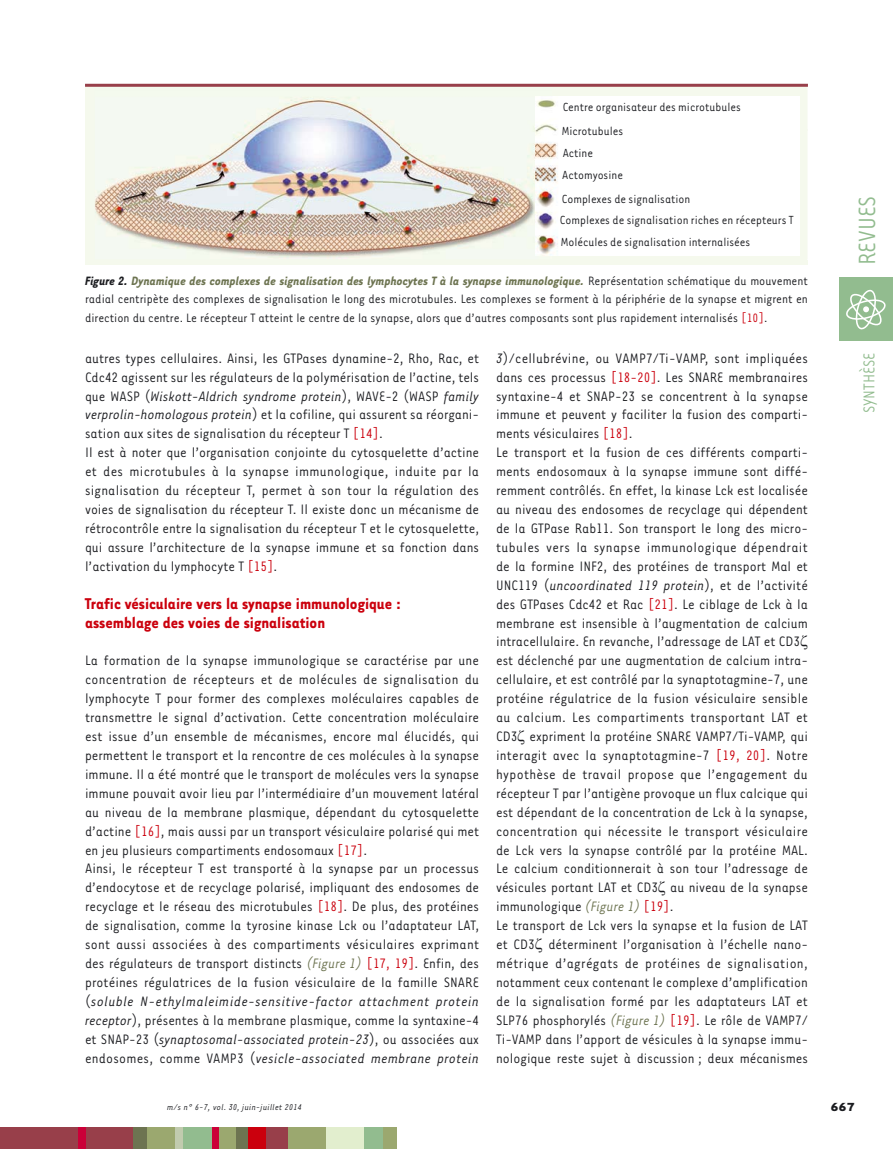
<style>
.page{position:relative;width:893px;height:1149px;background:#fff}
.page>*{position:absolute;margin:0;border:0;box-sizing:border-box;transform-origin:0 0}
.t1{font:27px "Tarzana Narrow";color:#92bc8f}
.t2{font:700 18px/18.9px "Tarzana Narrow";color:#cb000d}
.t3{font:18px "Tarzana Narrow";color:#92bc8f}
.t4{font:15.75px/18.9px "Tarzana Narrow";color:#1b1c20}
.t5{font:13.95px/18.9px "Tarzana Narrow";color:#1b1c20;text-align:justify}
.t6{font:13.5px/23px "Tarzana Narrow";color:#1b1c20}
.t7{font:700 13.5px "Tarzana Wide";color:#1b1c20}
.t8{font:italic 9.75px "Tarzana Narrow";letter-spacing:.025em;color:#1b1c20}
.s1{font-weight:700;font-style:italic}
.s2{font-weight:700;font-style:italic;color:#6d7451}
.s3{color:#cb000d}
.s4{font-style:italic}
.s5{font-style:italic;color:#6d7451}
</style>
<div class="page">
<div style="left:840px;top:276px;width:53px;height:64px;background:#92bc8f"></div>
<svg style="left:846px;top:289px;width:40px;height:40px"></svg>
<div style="left:0;top:1127px;width:134px;height:21px;background:#983f4a"></div>
<div style="left:235px;top:1127px;width:13px;height:21px;background:#6d7451"></div>
<div style="left:78px;top:1127px;width:7px;height:21px;background:#cb0038"></div>
<div style="left:133px;top:1127px;width:22px;height:21px;background:#6d7451"></div>
<div style="left:147px;top:1127px;width:29px;height:21px;background:#9ba86f"></div>
<div style="left:175px;top:1127px;width:8px;height:21px;background:#c1cbae"></div>
<div style="left:183px;top:1127px;width:30px;height:21px;background:#92bc8f"></div>
<div style="left:217px;top:1127px;width:19px;height:21px;background:#9ba86f"></div>
<div style="left:213px;top:1127px;width:6px;height:21px;background:#cb0038"></div>
<div style="left:248px;top:1127px;width:27px;height:21px;background:#cb000d"></div>
<div style="left:287px;top:1127px;width:39px;height:21px;background:#9ba86f"></div>
<div style="left:267px;top:1127px;width:21px;height:21px;background:#983f4a"></div>
<div style="left:326px;top:1127px;width:38px;height:21px;background:#e2eece"></div>
<div style="left:364px;top:1127px;width:20px;height:21px;background:#92bc8f"></div>
<div style="left:383px;top:1127px;width:14px;height:21px;background:#9ba86f"></div>
<div style="left:85px;top:85px;width:722px;height:180px;background:#f5f9ed"></div>
<img style="left:95px;top:96px;width:458px;height:162px">
<img style="left:757px;top:130px;width:43px;height:126px">
<img style="left:553px;top:255px;width:204px;height:1px">
<div style="left:536px;top:96px;width:263px;height:159px;background:#fff"></div>
<hr style="left:85px;top:84px;width:723px;height:3px;background:#983f4a">
<p class="t6" style="left:562px;top:95px;width:181px;line-height:24.6px">Centre organisateur des microtubules<br>Microtubules</p>
<p class="t6" style="left:562px;top:142px;width:130px">Actine<br>Actomyosine<br>Complexes de signalisation</p>
<p class="t6" style="left:560px;top:209px;width:235px;line-height:22.5px">Complexes de signalisation riches en récepteurs T<br>Molécules de signalisation internalisées</p>
<p class="t5" style="left:85px;top:272px;width:724px"><span class="s1">Figure 2.</span> <span class="s2">Dynamique des complexes de signalisation des lymphocytes T à la synapse immunologique.</span> Représentation schématique du mouvement radial centripète des complexes de signalisation le long des microtubules. Les complexes se forment à la périphérie de la synapse et migrent en direction du centre. Le récepteur T atteint le centre de la synapse, alors que d’autres composants sont plus rapidement internalisés <span class="s3">[10]</span>.</p>
<p class="t4" style="left:85px;top:349px;width:396px">autres types cellulaires. Ainsi, les GTPases dynamine-2, Rho, Rac, et Cdc42 agissent sur les régulateurs de la polymérisation de l’actine, tels que WASP (<span class="s4">Wiskott-Aldrich syndrome protein</span>), WAVE-2 (WASP <span class="s4">family verprolin-homologous protein</span>) et la cofiline, qui assurent sa réorgani&shy;sation aux sites de signalisation du récepteur T <span class="s3">[14]</span>.<br>Il est à noter que l’organisation conjointe du cytosquelette d’actine et des microtubules à la synapse immunologique, induite par la signalisation du récepteur T, permet à son tour la régulation des voies de signalisation du récepteur T. Il existe donc un mécanisme de rétrocontrôle entre la signalisation du récepteur T et le cytosquelette, qui assure l’architecture de la synapse immune et sa fonction dans l’activation du lymphocyte T <span class="s3">[15]</span>.</p>
<p class="t2" style="left:85px;top:594px;width:317px">Trafic vésiculaire vers la synapse immunologique : assemblage des voies de signalisation</p>
<p class="t4" style="left:85px;top:652px;width:396px">La formation de la synapse immunologique se caractérise par une concentration de récepteurs et de molécules de signalisation du lymphocyte T pour former des complexes moléculaires capables de transmettre le signal d’activation. Cette concentration moléculaire est issue d’un ensemble de mécanismes, encore mal élucidés, qui permettent le transport et la rencontre de ces molécules à la synapse immune. Il a été montré que le transport de molécules vers la synapse immune pouvait avoir lieu par l’intermédiaire d’un mouvement latéral au niveau de la membrane plasmique, dépendant du cytosquelette d’actine <span class="s3">[16]</span>, mais aussi par un transport vésiculaire polarisé qui met en jeu plusieurs compartiments endosomaux <span class="s3">[17]</span>.<br>Ainsi, le récepteur T est transporté à la synapse par un processus d’endocytose et de recyclage polarisé, impliquant des endosomes de recyclage et le réseau des microtubules <span class="s3">[18]</span>. De plus, des protéines de signalisation, comme la tyrosine kinase Lck ou l’adaptateur LAT, sont aussi associées à des compartiments vésiculaires exprimant des régulateurs de transport distincts <span class="s5">(Figure 1)</span> <span class="s3">[17, 19]</span>. Enfin, des protéines régulatrices de la fusion vésiculaire de la famille SNARE (<span class="s4">soluble N-ethylmaleimide-sensitive-factor attachment protein receptor</span>), présentes à la membrane plasmique, comme la syntaxine-4 et SNAP-23 (<span class="s4">synaptosomal-associated protein-23</span>), ou associées aux endosomes, comme VAMP3 (<span class="s4">vesicle-associated membrane protein</span></p>
<p class="t4" style="left:496px;top:349px;width:313px"><span class="s4">3</span>)/cellubrévine, ou VAMP7/Ti-VAMP, sont impliquées dans ces processus <span class="s3">[18-20]</span>. Les SNARE membranaires syntaxine-4 et SNAP-23 se concentrent à la synapse immune et peuvent y faciliter la fusion des comparti&shy;ments vésiculaires <span class="s3">[18]</span>.<br>Le transport et la fusion de ces différents comparti&shy;ments endosomaux à la synapse immune sont diffé&shy;remment contrôlés. En effet, la kinase Lck est localisée au niveau des endosomes de recyclage qui dépendent de la GTPase Rab11. Son transport le long des micro&shy;tubules vers la synapse immunologique dépendrait de la formine INF2, des protéines de transport Mal et UNC119 (<span class="s4">uncoordinated 119 protein</span>), et de l’activité des GTPases Cdc42 et Rac <span class="s3">[21]</span>. Le ciblage de Lck à la membrane est insensible à l’augmentation de calcium intracellulaire. En revanche, l’adressage de LAT et CD3 est déclenché par une augmentation de calcium intra&shy;cellulaire, et est contrôlé par la synaptotagmine-7, une protéine régulatrice de la fusion vésiculaire sensible au calcium. Les compartiments transportant LAT et CD3 expriment la protéine SNARE VAMP7/Ti-VAMP, qui interagit avec la synaptotagmine-7 <span class="s3">[19, 20]</span>. Notre hypothèse de travail propose que l’engagement du récepteur T par l’antigène provoque un flux calcique qui est dépendant de la concentration de Lck à la synapse, concentration qui nécessite le transport vésiculaire de Lck vers la synapse contrôlé par la protéine MAL.<br>Le calcium conditionnerait à son tour l’adressage de vésicules portant LAT et CD3 au niveau de la synapse immunologique <span class="s5">(Figure 1)</span> <span class="s3">[19]</span>.<br>Le transport de Lck vers la synapse et la fusion de LAT et CD3 déterminent l’organisation à l’échelle nano&shy;métrique d’agrégats de protéines de signalisation, notamment ceux contenant le complexe d’amplification de la signalisation formé par les adaptateurs LAT et SLP76 phosphorylés <span class="s5">(Figure 1)</span> <span class="s3">[19]</span>. Le rôle de VAMP7/ Ti-VAMP dans l’apport de vésicules à la synapse immu&shy;nologique reste sujet à discussion ; deux mécanismes</p>
<h1 class="t1" style="left:856px;top:265px;width:71px;rotate:-90deg">REVUES</h1>
<p class="t3" style="left:862px;top:413px;width:62px;rotate:-90deg">SYNTHÈSE</p>
<p class="t8" style="left:167px;top:1102px;width:136px">m/s n° 6-7, vol. 30, juin-juillet 2014</p>
<p class="t7" style="left:830px;top:1100px;width:26px">667</p>
</div>
